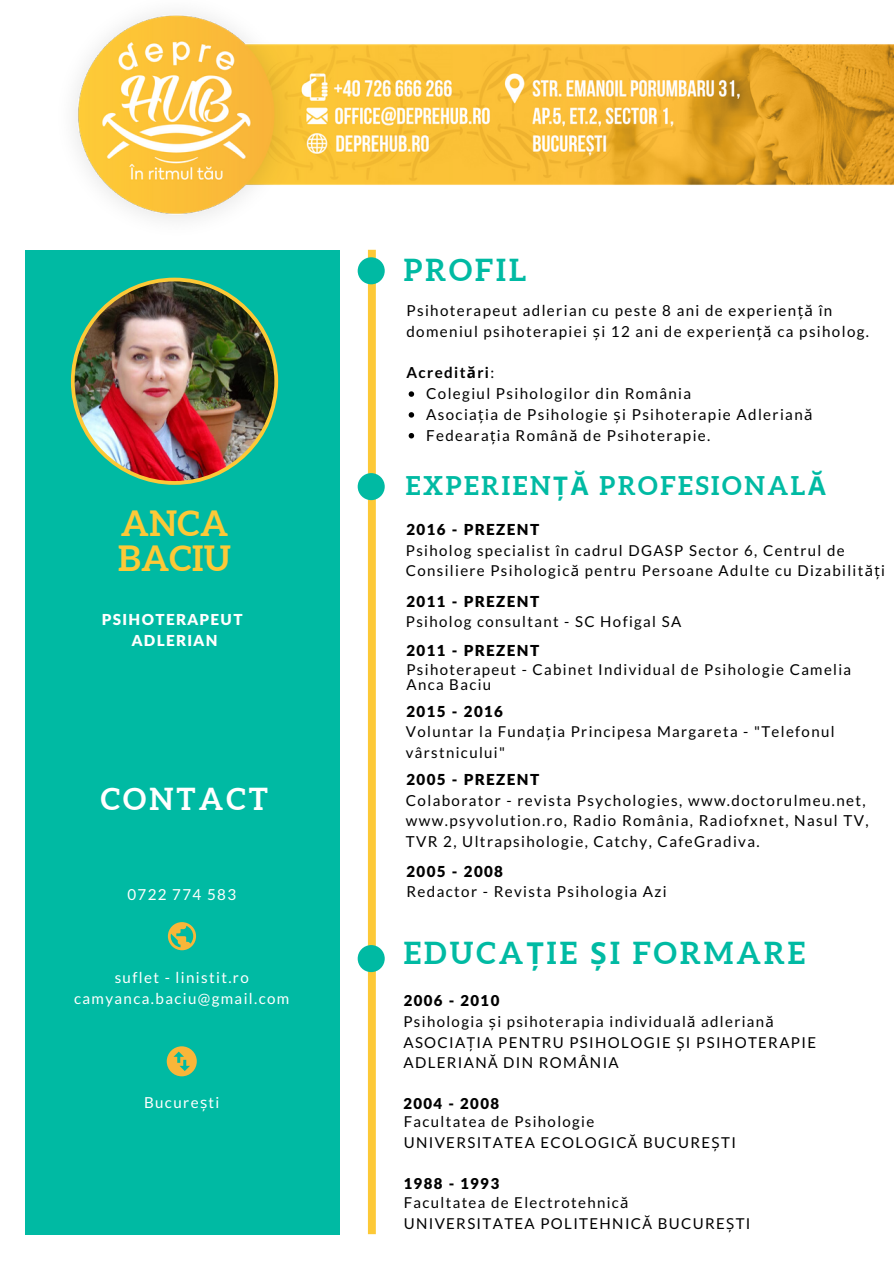
<style>
.page{position:relative;width:894px;height:1264px;background:#fff}
.page>*{position:absolute;margin:0;border:0;box-sizing:border-box;transform-origin:0 0}
.t1{font:700 34.8px/35.4px "Aleo";letter-spacing:.01em;color:#fdc937}
.t2{font:700 30.3px "Aleo";letter-spacing:.1em;color:#00baa3}
.t3{font:700 30.3px "Aleo";letter-spacing:.1em;color:#fff}
.t4{font:700 25.8px "Aleo";letter-spacing:.1em;color:#00baa3}
.t5{font:15.15px/20.9px "Lato";letter-spacing:.09em;color:#000}
.t6{font:900 15.15px "Lato Latin";letter-spacing:.09em;color:#000}
.t7{font:15.15px/20.9px "Lato";letter-spacing:.09em;color:#fff;text-align:center}
.t8{font:900 15.15px/20.9px "Lato Latin";letter-spacing:.09em;color:#fff;text-align:center}
.t9{font:700 15.15px "Lato";letter-spacing:.09em;color:#000}
.t10{font:15px/20.4px "Lato";letter-spacing:.09em;color:#000}
.t11{font:900 15px "Lato Latin";letter-spacing:.09em;color:#000}
.s1{font-family:"Noto Sans"}
.s2{font-weight:400}
</style>
<div class="page">
<div style="left:25px;top:250px;width:314px;height:984px;background:#00baa3"></div>
<svg style="left:408px;top:391px;width:6px;height:6px"></svg>
<svg style="left:408px;top:412px;width:6px;height:5px"></svg>
<svg style="left:408px;top:433px;width:6px;height:5px"></svg>
<svg style="left:368px;top:250px;width:8px;height:984px;background:#fcc93a"></svg>
<div style="left:357px;top:257px;width:27px;height:27px;background:#00baa3;border-radius:50%"></div>
<div style="left:357px;top:473px;width:27px;height:27px;background:#00baa3;border-radius:50%"></div>
<div style="left:357px;top:945px;width:27px;height:27px;background:#00baa3;border-radius:50%"></div>
<svg style="left:168px;top:922px;width:28px;height:28px"></svg>
<svg style="left:167px;top:1046px;width:30px;height:30px"></svg>
<img style="left:74px;top:13px;width:819px;height:206px">
<img style="left:71px;top:278px;width:207px;height:207px">
<h2 class="t2" style="left:403px;top:253px;width:124px">PROFIL</h2>
<p class="t5" style="left:406px;top:299px;width:464px">Psihoterapeut adlerian cu peste 8 ani de experien<span class="s1">ță</span> în domeniul psihoterapiei <span class="s1">ș</span>i 12 ani de experien<span class="s1">ță</span> ca psiholog.</p>
<p class="t9" style="left:406px;top:363px;width:89px">Acredit<span class="s1">ă</span>ri<span class="s2">:</span></p>
<h1 class="t1" style="left:118px;top:505px;width:114px">ANCA<br>BACIU</h1>
<p class="t8" style="left:102px;top:609px;width:142px">PSIHOTERAPEUT<br>ADLERIAN</p>
<h2 class="t3" style="left:101px;top:781px;width:168px">CONTACT</h2>
<p class="t7" style="left:127px;top:883px;width:110px">0722 774 583</p>
<p class="t7" style="left:74px;top:966px;width:217px">suflet - linistit.ro camyanca.baciu@gmail.com</p>
<p class="t5" style="left:426px;top:383px;width:388px">Colegiul Psihologilor din România<br>Asocia<span class="s1">ț</span>ia de Psihologie <span class="s1">ș</span>i Psihoterapie Adlerian<span class="s1">ă<br></span>Fedeara<span class="s1">ț</span>ia Român<span class="s1">ă</span> de Psihoterapie.</p>
<h3 class="t4" style="left:406px;top:471px;width:421px">EXPERIEN<span class="s1">ȚĂ</span> PROFESIONAL<span class="s1">Ă</span></h3>
<p class="t6" style="left:406px;top:520px;width:134px">2016 - PREZENT</p>
<p class="t10" style="left:406px;top:539px;width:480px;line-height:20.9px">Psiholog specialist în cadrul DGASP Sector 6, Centrul de<br>Consiliere Psihologic<span class="s1">ă</span> pentru Persoane Adulte cu Dizabilit<span class="s1">ăț</span>i</p>
<p class="t6" style="left:406px;top:592px;width:134px">2011 - PREZENT</p>
<p class="t10" style="left:406px;top:611px;width:277px">Psiholog consultant - SC Hofigal SA</p>
<p class="t6" style="left:406px;top:640px;width:134px">2011 - PREZENT</p>
<p class="t10" style="left:406px;top:662px;width:446px;line-height:14.7px">Psihoterapeut - Cabinet Individual de Psihologie Camelia<br>Anca Baciu</p>
<p class="t6" style="left:406px;top:702px;width:98px">2015 - 2016</p>
<p class="t10" style="left:406px;top:721px;width:430px;line-height:20.9px">Voluntar la Funda<span class="s1">ț</span>ia Principesa Margareta - "Telefonul vârstnicului"</p>
<p class="t6" style="left:406px;top:770px;width:134px">2005 - PREZENT</p>
<p class="t5" style="left:406px;top:789px;width:464px">Colaborator - revista Psychologies, www.doctorulmeu.net, www.psyvolution.ro, Radio România, Radiofxnet, Nasul TV,<br>TVR 2, Ultrapsihologie, Catchy, CafeGradiva.</p>
<p class="t6" style="left:406px;top:861px;width:98px">2005 - 2008</p>
<p class="t5" style="left:406px;top:880px;width:262px">Redactor - Revista Psihologia Azi</p>
<h2 class="t2" style="left:403px;top:935px;width:403px">EDUCA<span class="s1">Ț</span>IE <span class="s1">Ș</span>I FORMARE</h2>
<p class="t11" style="left:403px;top:990px;width:97px">2006 - 2010</p>
<p class="t10" style="left:403px;top:1011px;width:414px">Psihologia <span class="s1">ș</span>i psihoterapia individual<span class="s1">ă</span> adlerian<span class="s1">ă<br></span>ASOCIA<span class="s1">Ț</span>IA PENTRU PSIHOLOGIE <span class="s1">Ș</span>I PSIHOTERAPIE<br>ADLERIAN<span class="s1">Ă</span> DIN ROMÂNIA</p>
<p class="t7" style="left:144px;top:1091px;width:77px">Bucure<span class="s1">ș</span>ti</p>
<p class="t11" style="left:403px;top:1093px;width:97px">2004 - 2008</p>
<p class="t10" style="left:403px;top:1111px;width:334px">Facultatea de Psihologie<br>UNIVERSITATEA ECOLOGIC<span class="s1">Ă</span> BUCURE<span class="s1">Ș</span>TI</p>
<p class="t11" style="left:403px;top:1173px;width:97px">1988 - 1993</p>
<p class="t10" style="left:403px;top:1191px;width:348px;line-height:21.1px">Facultatea de Electrotehnic<span class="s1">ă<br></span>UNIVERSITATEA POLITEHNIC<span class="s1">Ă</span> BUCURE<span class="s1">Ș</span>TI</p>
</div>
